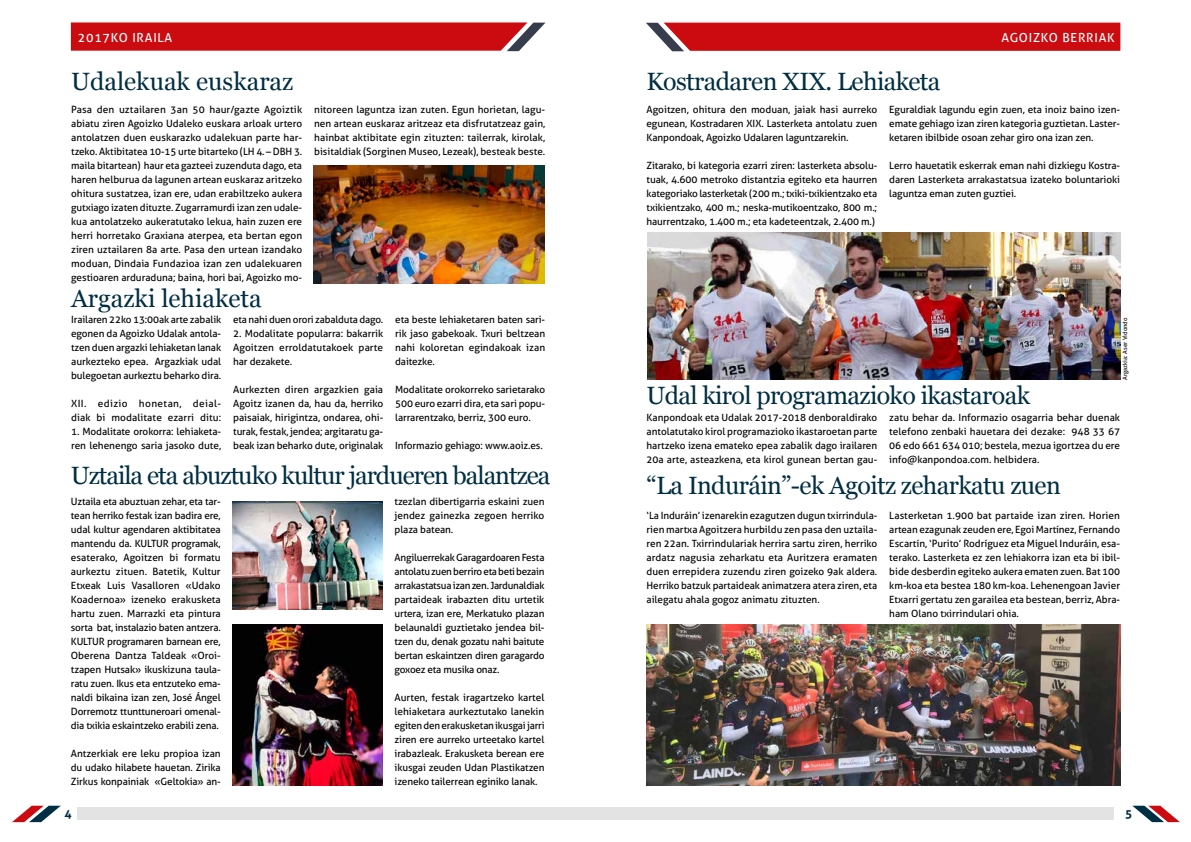
<style>
.page{position:relative;width:1191px;height:842px;background:#fff}
.page>*{position:absolute;margin:0;border:0;box-sizing:border-box;transform-origin:0 0}
.t1{font:25px "Georgia";letter-spacing:-.025em;color:#002e42}
.t2{font:25px "Georgia";color:#002e42}
.t3{font:12.5px "Aller";letter-spacing:.06em;color:#fff}
.t4{font:700 12px "Aller";color:#002e42}
.t5{font:10px/14px "Aller";letter-spacing:-.01em;color:#000;text-align:justify}
.t6{font:10px/14px "Aller";letter-spacing:.04em;color:#000}
.t7{font:6px "Aller";color:#000}
</style>
<div class="page">
<div style="left:77px;top:807px;width:518px;height:13px;background:#e3e3e3"></div>
<div style="left:595px;top:807px;width:519px;height:13px;background:#e3e3e3"></div>
<svg style="left:1132px;top:806px;width:48px;height:16px"></svg>
<svg style="left:12px;top:806px;width:49px;height:16px"></svg>
<svg style="left:646px;top:23px;width:474px;height:28px;background:#c9181c"></svg>
<svg style="left:71px;top:22px;width:475px;height:29px;background:#ca1c20"></svg>
<img style="left:313px;top:165px;width:231px;height:118px">
<img style="left:647px;top:233px;width:473px;height:147px">
<img style="left:646px;top:624px;width:474px;height:161px">
<img style="left:232px;top:501px;width:150px;height:108px">
<img style="left:232px;top:624px;width:150px;height:161px">
<p class="t3" style="left:78px;top:30px;width:96px">2017ko iraila</p>
<p class="t3" style="left:1001px;top:30px;width:115px">agoizko berriak</p>
<h1 class="t2" style="left:71px;top:66px;width:224px">Udalekuak euskaraz</h1>
<p class="t5" style="left:71px;top:102px;width:233px">Pasa den uztailaren 3an 50 haur/gazte Agoiztik abiatu ziren Agoizko U daleko euskara arloak urtero antolatzen duen euskarazko udalekuan parte har&shy;tzeko. Aktibitatea 10-15 urte bitarteko (LH 4. – DBH 3. maila bitartean) haur eta gazteei zuzenduta dago, eta haren helburua da lagunen artean euskaraz aritzeko ohitura sustatzea, izan ere, udan erabiltzeko aukera gutxiago izaten dituzte. Zugarramurdi izan zen udale&shy;kua antolatzeko aukeratutako lekua, hain zuzen ere herri horretako Graxiana aterpea, eta bertan egon ziren uztailaren 8a arte. Pasa den urtean izandako moduan, Dindaia Fundazioa izan zen udalekuaren gestioaren arduraduna; baina, hori bai, Agoizko mo-</p>
<p class="t5" style="left:314px;top:102px;width:232px">nitoreen laguntza izan zuten. Egun horietan, lagu&shy;nen artean euskaraz aritzeaz eta disfrutatzeaz gain, hainbat aktibitate egin zituzten: tailerrak, kirolak, bisitaldiak (Sorginen Museo, Lezeak), besteak beste.</p>
<p class="t5" style="left:71px;top:312px;width:152px">I railaren 22ko 13:00ak arte zabalik egonen da Agoizko Udalak antola&shy;tzen duen argazki lehiaketan lanak aurkezteko epea. Argazkiak udal bulegoetan aurkeztu beharko dira.</p>
<p class="t6" style="left:71px;top:396px;width:151px">XII. edizio honetan, deial&shy;diak bi modalitate ezarri ditu:</p>
<p class="t5" style="left:71px;top:424px;width:151px">1. Modalitate orokorra: lehiaketa&shy;ren lehenengo saria jasoko dute,</p>
<h1 class="t2" style="left:71px;top:284px;width:192px">Argazki lehiaketa</h1>
<p class="t5" style="left:233px;top:312px;width:152px">eta nahi duen orori zabalduta dago.</p>
<p class="t5" style="left:233px;top:326px;width:152px">2. Modalitate popularra: bakarrik Agoitzen erroldatutakoek parte har dezakete.</p>
<p class="t5" style="left:233px;top:382px;width:152px">Aurkezten diren argazkien gaia Agoitz izanen da, hau da, herriko paisaiak, hirigintza, ondarea, ohi&shy;turak, festak, jendea; argitaratu ga&shy;beak izan beharko dute, originalak</p>
<p class="t5" style="left:395px;top:312px;width:152px">eta beste lehiaketaren baten sari&shy;rik jaso gabekoak. Txuri beltzean nahi koloretan egindakoak izan daitezke.</p>
<p class="t5" style="left:395px;top:382px;width:151px">Modalitate orokorreko sarietarako 500 euro ezarri dira, eta sari popu&shy;larrarentzako, berriz, 300 euro.</p>
<p class="t5" style="left:395px;top:438px;width:149px">I nformazio gehiago: www.aoiz.es.</p>
<h1 class="t1" style="left:71px;top:461px;width:481px">Uztaila eta abuztuko kultur jardueren balantzea</h1>
<p class="t5" style="left:71px;top:494px;width:151px">Uztaila eta abuztuan zehar, eta tar&shy;tean herriko festak izan badira ere, udal kultur agendaren aktibitatea mantendu da. KULTUR programak, esaterako, Agoitzen bi formatu aurkeztu zituen. Batetik, Kultur Etxeak Luis Vasalloren «Udako Koadernoa» izeneko erakusketa hartu zuen. Marrazki eta pintura sorta bat, instalazio baten antzera.<br>KULTUR programaren barnean ere, Oberena Dantza Taldeak «Oroi&shy;tzapen Hutsak» ikuskizuna taula&shy;ratu zuen. I kus eta entzuteko ema&shy;naldi bikaina izan zen, José Ángel Dorremotz ttunttuneroari omenal&shy;dia txikia eskaintzeko erabili zena.</p>
<p class="t5" style="left:71px;top:746px;width:151px">Antzerkiak ere leku propioa izan du udako hilabete hauetan. Zirika Zirkus konpainiak «Geltokia» an-</p>
<p class="t5" style="left:394px;top:494px;width:151px">tzezlan dibertigarria eskaini zuen jendez gainezka zegoen herriko plaza batean.</p>
<p class="t5" style="left:394px;top:550px;width:151px">Angiluerrekak Garagardoaren Festa antolatu zuen berriro eta beti bezain arrakastatsua izan zen. Jardunaldiak partaideak irabazten ditu urtetik urtera, izan ere, Merkatuko plazan belaunaldi guztietako jendea bil&shy;tzen du, denak gozatu nahi baitute bertan eskaintzen diren garagardo goxoez eta musika onaz.</p>
<p class="t5" style="left:394px;top:690px;width:151px">Aurten, festak iragartzeko kartel lehiaketara aurkeztutako lanekin egiten den erakusketan ikusgai jarri ziren ere aurreko urteetako kartel irabazleak. Erakusketa berean ere ikusgai zeuden Udan Plastikatzen izeneko tailerrean eginiko lanak.</p>
<h1 class="t1" style="left:646px;top:66px;width:295px">Kostradaren XIX. Lehiaketa</h1>
<p class="t5" style="left:646px;top:102px;width:232px">Agoitzen, ohitura den moduan, jaiak hasi aurreko egunean, Kostradaren XIX. Lasterketa antolatu zuen Kanpondoak, Agoizko Udalaren laguntzarekin.</p>
<p class="t5" style="left:646px;top:158px;width:232px">Zitarako, bi kategoria ezarri ziren: lasterketa absolu&shy;tuak, 4.600 metroko distantzia egiteko eta haurren kategoriako lasterketak (200 m.; txiki-txikientzako eta txikientzako, 400 m.; neska-mutikoentzako, 800 m.; haurrentzako, 1.400 m.; eta kadeteentzak, 2.400 m.)</p>
<p class="t5" style="left:889px;top:102px;width:232px">Eguraldiak lagundu egin zuen, eta inoiz baino izen&shy;emate gehiago izan ziren kategoria guztietan. Laster&shy;ketaren ibilbide osoan zehar giro ona izan zen.</p>
<p class="t5" style="left:889px;top:158px;width:232px">Lerro hauetatik eskerrak eman nahi dizkiegu Kostra&shy;daren Lasterketa arrakastatsua izateko boluntarioki laguntza eman zuten guztiei.</p>
<p class="t7" style="left:1121px;top:380px;width:64px;rotate:-90deg">Argazkia: Aser Vidondo</p>
<h1 class="t1" style="left:646px;top:380px;width:385px">Udal kirol programazioko ikastaroak</h1>
<p class="t5" style="left:646px;top:410px;width:232px">Kanpondoak eta Udalak 2017-2018 denboraldirako antolatutako kirol programazioko ikastaroetan parte hartzeko izena emateko epea zabalik dago irailaren 20a arte, asteazkena, eta kirol gunean bertan gau-</p>
<p class="t5" style="left:889px;top:410px;width:232px">zatu behar da. I nformazio osagarria behar duenak telefono zenbaki hauetara dei dezake: 948 33 67<br>06 edo 661 634 010; bestela, mezua igortzea du ere info@kanpondoa.com. helbidera.</p>
<h1 class="t1" style="left:646px;top:470px;width:416px">“La Induráin”-ek Agoitz zeharkatu zuen</h1>
<p class="t5" style="left:646px;top:508px;width:232px">‘La I nduráin’ izenarekin ezagutzen dugun txirrindula&shy;rien martxa Agoitzera hurbildu zen pasa den uztaila&shy;ren 22an. Txirrindulariak herrira sartu ziren, herriko ardatz nagusia zeharkatu eta Auritzera eramaten duen errepidera zuzendu ziren goizeko 9ak aldera.<br>Herriko batzuk partaideak animatzera atera ziren, eta ailegatu ahala gogoz animatu zituzten.</p>
<p class="t5" style="left:889px;top:508px;width:232px">Lasterketan 1.900 bat partaide izan ziren. Horien artean ezagunak zeuden ere, Egoi Martínez, Fernando Escartín, ‘Purito’ Rodríguez eta Miguel I nduráin, esa&shy;terako. Lasterketa ez zen lehiakorra izan eta bi ibil&shy;bide desberdin egiteko aukera ematen zuen. Bat 100 km-koa eta bestea 180 km-koa. Lehenengoan Javier Etxarri gertatu zen garailea eta bestean, berriz, Abra&shy;ham Olano txirrindulari ohia.</p>
<p class="t4" style="left:64px;top:806px;width:9px">4</p>
<p class="t4" style="left:1125px;top:806px;width:9px">5</p>
</div>
